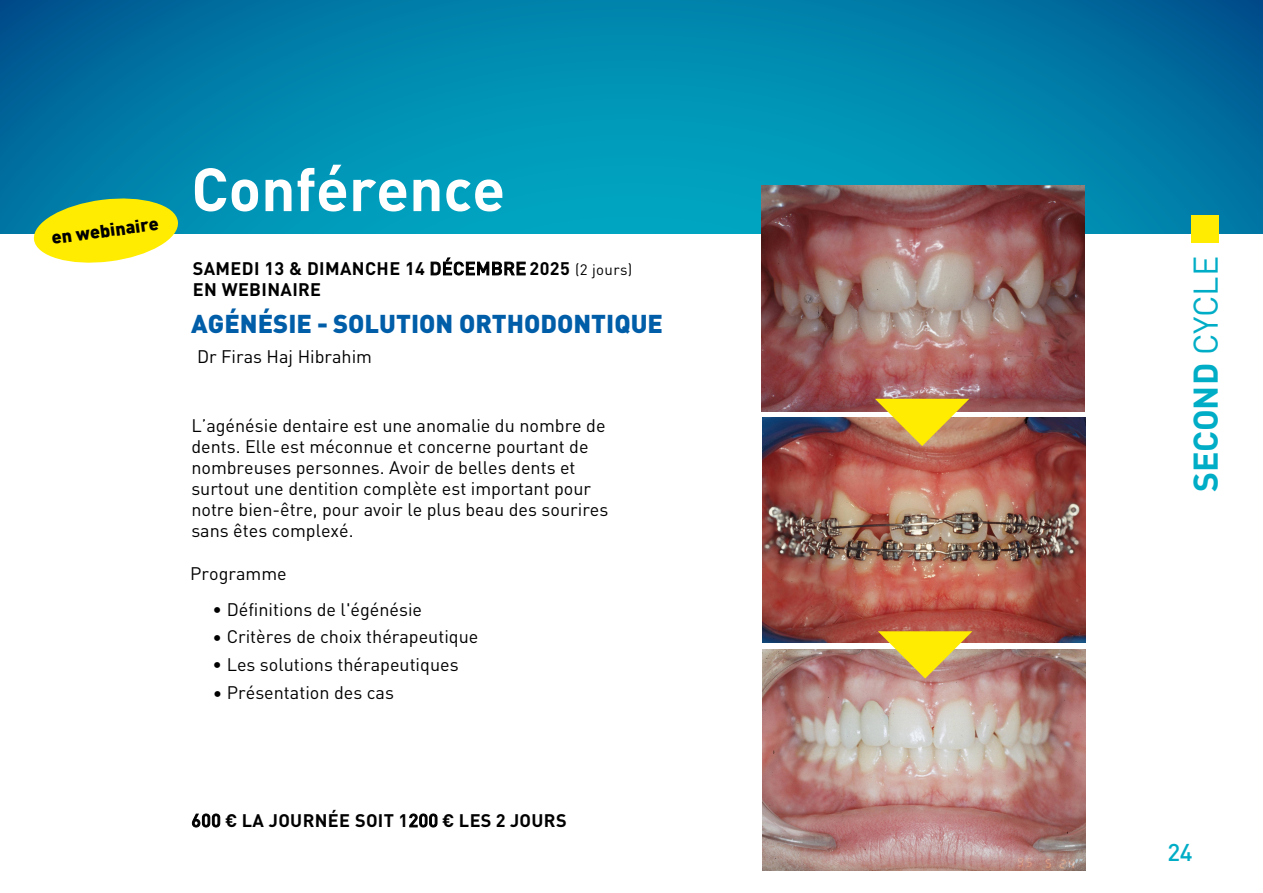
<style>
.page{position:relative;width:1263px;height:893px;background:#fff}
.page>*{position:absolute;margin:0;border:0;box-sizing:border-box;transform-origin:0 0}
.t1{font:700 60px "DIN Pro";color:#fff}
.t2{font:700 33.9px "DIN Pro";color:#00adc6}
.t3{font:900 25.5px "DIN Pro";color:#005da8}
.t4{font:500 24px "DIN Pro";color:#00adc6}
.t5{font:18px/21px "DIN Pro";color:#000}
.t6{font:700 18px/21.5px "DIN Pro";letter-spacing:.02em;color:#000}
.t7{font:900 18px "DIN Pro";color:#000}
.s1{font-style:inherit}
.s2{font-weight:500}
.s3{font-weight:400;font-size:15px}
.s4{font-weight:400}
</style>
<div class="page">
<svg style="left:0;top:0;width:1263px;height:234px;background:#0085ad"></svg>
<div style="left:1192px;top:216px;width:27px;height:27px;background:#ffec00"></div>
<img style="left:762px;top:186px;width:323px;height:226px">
<img style="left:762px;top:418px;width:323px;height:225px">
<img style="left:762px;top:649px;width:323px;height:221px">
<svg style="left:875px;top:399px;width:94px;height:47px;background:#debb3b"></svg>
<svg style="left:878px;top:631px;width:94px;height:47px;background:#dbbc42"></svg>
<svg style="left:30px;top:191px;width:152px;height:72px;background:#c3d546"></svg>
<p class="t7" style="left:50px;top:226px;width:109px;rotate:-8deg">en webinaire</p>
<h1 class="t1" style="left:191px;top:139px;width:315px">Conférence</h1>
<p class="t6" style="left:193px;top:256px;width:441px">SAMEDI 1<span class="s1">3</span> &amp; DIMANCHE 1<span class="s1">4</span> <span class="s2">DÉCEMBRE</span> 202<span class="s1">5</span> <span class="s3">(2 jours)<br></span>EN WEBINAIRE</p>
<h3 class="t3" style="left:191px;top:302px;width:473px">AGÉNÉSIE - SOLUTION ORTHODONTIQUE</h3>
<p class="t5" style="left:197px;top:345px;width:177px">Dr Firas Haj Hibrahim</p>
<p class="t5" style="left:191px;top:414px;width:418px">L’agénésie dentaire est une anomalie du nombre de dents. Elle est méconnue et concerne pourtant de nombreuses personnes. Avoir de belles dents et surtout une dentition complète est important pour notre bien-être, pour avoir le plus beau des sourires sans êtes complexé.</p>
<p class="t5" style="left:190px;top:562px;width:98px">Programme</p>
<p class="t5" style="left:213px;top:598px;width:211px">• Définitions de l'égénésie</p>
<p class="t5" style="left:213px;top:625px;width:267px">• Critères de choix thérapeutique</p>
<p class="t5" style="left:213px;top:653px;width:247px">• Les solutions thérapeutiques</p>
<p class="t5" style="left:213px;top:682px;width:183px">• Présentation des cas</p>
<p class="t6" style="left:191px;top:807px;width:377px"><span class="s2">600</span> € LA JOURNÉE SOIT <span class="s1">1</span><span class="s2">200</span> € LES 2 JOURS</p>
<h2 class="t2" style="left:1177px;top:492px;width:238px;rotate:-90deg">SECOND <span class="s4">CYCLE</span></h2>
<h3 class="t4" style="left:1167px;top:836px;width:27px">24</h3>
</div>
